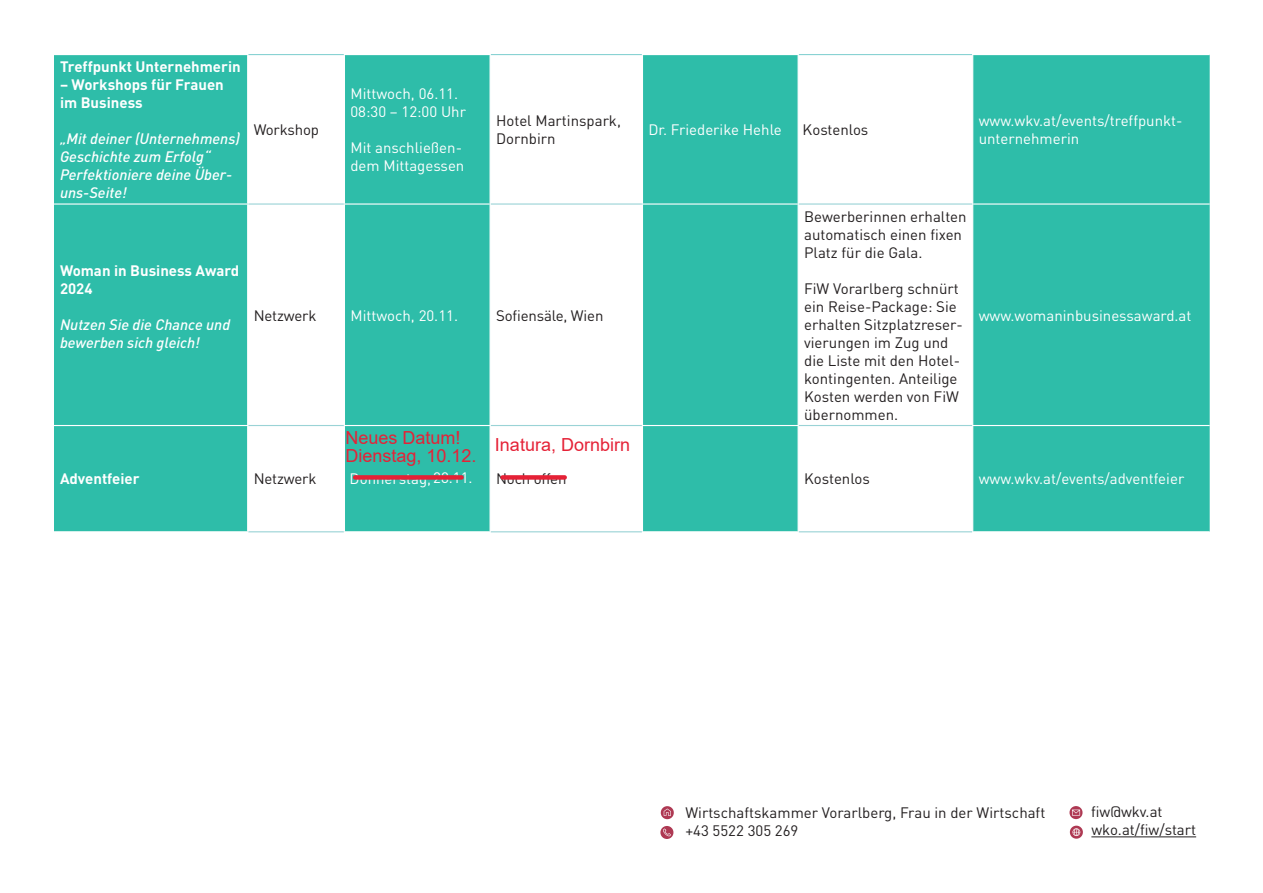
<style>
.page{position:relative;width:1263px;height:893px;background:#fff}
.page>*{position:absolute;margin:0;border:0;box-sizing:border-box;transform-origin:0 0}
.t1{font:18px/18px "Arial";color:#e52237}
.Einf__Abs{font:15px/18px "DIN Pro";color:#231f20}
.Einf__Abs-2{font:15px/18px "DIN Pro";color:#fff}
.Einf__Abs-3{font:italic 500 15px/18px "DIN";color:#fff}
.Einf__Abs-4{font:700 15px/18px "DIN Pro";color:#fff}
</style>
<div class="page">
<svg style="left:660px;top:826px;width:14px;height:13px"></svg>
<svg style="left:1069px;top:806px;width:14px;height:13px"></svg>
<svg style="left:1069px;top:826px;width:14px;height:13px"></svg>
<svg style="left:660px;top:806px;width:14px;height:13px"></svg>
<hr style="left:1091px;top:836px;width:105px;height:1px;background:#231f20">
<svg style="left:54px;top:55px;width:1156px;height:476px;fill:#2ebda9"></svg>
<div style="left:345px;top:55px;width:144px;height:476px;background:#2ebda9"></div>
<hr style="left:248px;top:54px;width:96px;height:1px;background:#89d2d3">
<hr style="left:491px;top:54px;width:151px;height:1px;background:#89d2d3">
<hr style="left:799px;top:54px;width:173px;height:1px;background:#89d2d3">
<hr style="left:248px;top:203px;width:96px;height:2px;background:#9ad3d6">
<hr style="left:491px;top:203px;width:151px;height:2px;background:#9ad3d6">
<hr style="left:799px;top:203px;width:173px;height:2px;background:#9ad3d6">
<hr style="left:248px;top:425px;width:96px;height:1px;background:#9ad3d6">
<hr style="left:491px;top:425px;width:151px;height:1px;background:#9ad3d6">
<hr style="left:799px;top:425px;width:173px;height:1px;background:#9ad3d6">
<hr style="left:248px;top:531px;width:96px;height:1px;background:#9ad3d6">
<hr style="left:491px;top:531px;width:151px;height:1px;background:#9ad3d6">
<hr style="left:799px;top:531px;width:173px;height:1px;background:#9ad3d6">
<hr style="left:247px;top:55px;width:1px;height:148px;background:#fff">
<hr style="left:54px;top:203px;width:194px;height:2px;background:#fff">
<hr style="left:247px;top:205px;width:1px;height:220px;background:#fff">
<hr style="left:54px;top:425px;width:194px;height:1px;background:#fff">
<hr style="left:247px;top:426px;width:1px;height:105px;background:#fff">
<hr style="left:344px;top:55px;width:1px;height:148px;background:#fff">
<hr style="left:489px;top:55px;width:2px;height:148px;background:#fff">
<hr style="left:344px;top:203px;width:147px;height:2px;background:#fff">
<hr style="left:344px;top:205px;width:1px;height:220px;background:#fff">
<hr style="left:489px;top:205px;width:2px;height:220px;background:#fff">
<hr style="left:344px;top:425px;width:147px;height:1px;background:#fff">
<hr style="left:344px;top:426px;width:1px;height:105px;background:#fff">
<hr style="left:489px;top:426px;width:2px;height:105px;background:#fff">
<hr style="left:642px;top:55px;width:1px;height:148px;background:#fff">
<hr style="left:797px;top:55px;width:2px;height:148px;background:#fff">
<hr style="left:642px;top:203px;width:157px;height:2px;background:#fff">
<hr style="left:642px;top:205px;width:1px;height:220px;background:#fff">
<hr style="left:797px;top:205px;width:2px;height:220px;background:#fff">
<hr style="left:642px;top:425px;width:157px;height:1px;background:#fff">
<hr style="left:642px;top:426px;width:1px;height:105px;background:#fff">
<hr style="left:797px;top:426px;width:2px;height:105px;background:#fff">
<hr style="left:972px;top:55px;width:1px;height:148px;background:#fff">
<hr style="left:972px;top:203px;width:238px;height:2px;background:#fff">
<hr style="left:972px;top:205px;width:1px;height:220px;background:#fff">
<hr style="left:972px;top:425px;width:238px;height:1px;background:#fff">
<hr style="left:972px;top:426px;width:1px;height:105px;background:#fff">
<div style="left:355px;top:475px;width:107px;height:5px;background:#e52136"></div>
<div style="left:503px;top:475px;width:62px;height:5px;background:#e52136"></div>
<p class="Einf__Abs-4" style="left:60px;top:57px;width:182px">Treffpunkt Unternehmerin</p>
<p class="Einf__Abs-4" style="left:60px;top:75px;width:165px">– Workshops für Frauen im Business</p>
<p class="Einf__Abs-3" style="left:60px;top:129px;width:181px">„Mit deiner (Unternehmens)<br>Geschichte zum Erfolg“<br>Perfektioniere deine Über&shy;uns-Seite!</p>
<p class="Einf__Abs-4" style="left:60px;top:260px;width:181px">Woman in Business Award<br>2024</p>
<p class="Einf__Abs-3" style="left:60px;top:315px;width:172px">Nutzen Sie die Chance und bewerben sich gleich!</p>
<p class="Einf__Abs" style="left:254px;top:120px;width:67px">Workshop</p>
<p class="Einf__Abs-2" style="left:350px;top:84px;width:109px">Mittwoch, 06.11.</p>
<p class="Einf__Abs-2" style="left:350px;top:102px;width:117px">08:30 – 12:00 Uhr</p>
<p class="Einf__Abs-2" style="left:350px;top:138px;width:115px">Mit anschließen&shy;dem Mittagessen</p>
<p class="Einf__Abs" style="left:496px;top:111px;width:126px">Hotel Martinspark,<br>Dornbirn</p>
<p class="Einf__Abs-2" style="left:648px;top:120px;width:135px">Dr. Friederike Hehle</p>
<p class="Einf__Abs-2" style="left:979px;top:111px;width:205px">www.wkv.at/events/treffpunkt&shy;unternehmerin</p>
<p class="Einf__Abs" style="left:803px;top:120px;width:67px">Kostenlos</p>
<p class="Einf__Abs" style="left:254px;top:305px;width:64px">Netzwerk</p>
<p class="Einf__Abs-2" style="left:350px;top:305px;width:109px">Mittwoch, 20.11.</p>
<p class="Einf__Abs" style="left:496px;top:305px;width:109px">Sofiensäle, Wien</p>
<p class="t1" style="left:345px;top:428px;width:133px">Neues Datum!<br>Dienstag, 10.12.</p>
<p class="t1" style="left:495px;top:435px;width:137px">Inatura, Dornbirn</p>
<p class="Einf__Abs" style="left:804px;top:206px;width:164px">Bewerberinnen erhalten automatisch einen fixen<br>Platz für die Gala.</p>
<p class="Einf__Abs" style="left:804px;top:278px;width:160px">FiW Vorarlberg schnürt ein Reise-Package: Sie erhalten Sitzplatzreser&shy;vierungen im Zug und die Liste mit den Hotel&shy;kontingenten. Anteilige<br>Kosten werden von FiW übernommen.</p>
<p class="Einf__Abs-2" style="left:979px;top:305px;width:214px">www.womaninbusinessaward.at</p>
<p class="Einf__Abs-4" style="left:60px;top:469px;width:81px">Adventfeier</p>
<p class="Einf__Abs" style="left:254px;top:469px;width:64px">Netzwerk</p>
<p class="Einf__Abs-2" style="left:350px;top:469px;width:125px">Donnerstag,28.11.</p>
<p class="Einf__Abs" style="left:496px;top:469px;width:72px">Noch offen</p>
<p class="Einf__Abs" style="left:804px;top:469px;width:67px">Kostenlos</p>
<p class="Einf__Abs-2" style="left:979px;top:469px;width:207px">www.wkv.at/events/adventfeier</p>
<p class="Einf__Abs" style="left:685px;top:803px;width:361px">Wirtschaftskammer Vorarlberg, Frau in der Wirtschaft</p>
<p class="Einf__Abs" style="left:685px;top:821px;width:114px">+43 5522 305 269</p>
<p class="Einf__Abs" style="left:1091px;top:802px;width:73px">fiw@wkv.at</p>
<p class="Einf__Abs" style="left:1091px;top:820px;width:106px">wko.at/fiw/start</p>
</div>
